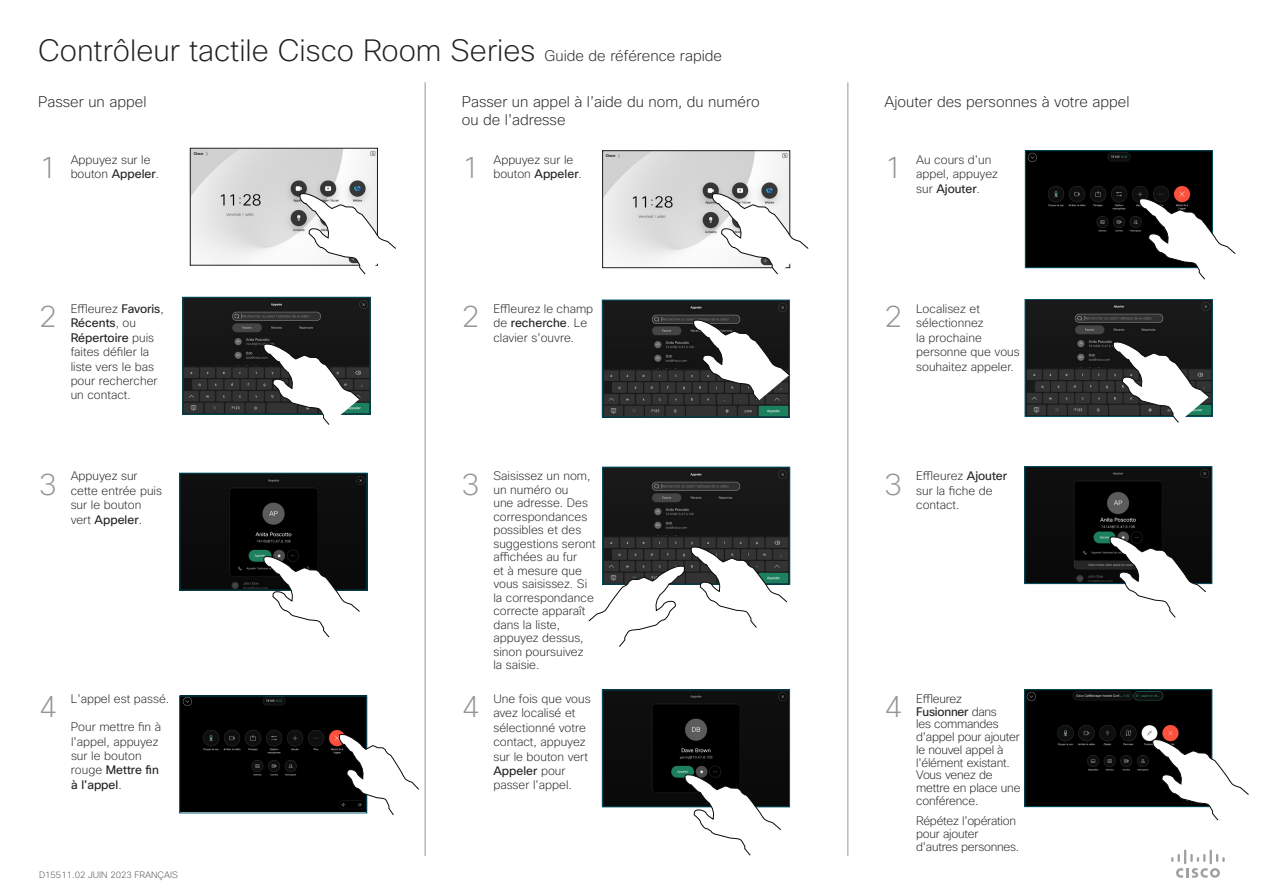
<style>
.page{position:relative;width:1263px;height:893px;background:#fff}
.page>*{position:absolute;margin:0;border:0;box-sizing:border-box;transform-origin:0 0}
.Subhead1{font:200 30px "Cisco Sans";color:#231f20}
.t1{font:200 30px "Cisco Sans";color:#939598}
.Subhead1-2{font:200 15px/18px "Cisco Sans";color:#231f20}
.CartoonAnnotation{font:200 12px/14.4px "Cisco Sans";color:#231f20}
.CartoonAnnotation-2{font:200 12px/12.8px "Cisco Sans";letter-spacing:-.02em;color:#231f20}
.t2{font:200 9px "Cisco Sans";color:#4b4c4d}
.s1{font-size:15px}
.s2{font-weight:400}
</style>
<div class="page">
<img style="left:182px;top:698px;width:183px;height:113px">
<div style="left:180px;top:696px;width:187px;height:117px;border:1px solid #005467"></div>
<img style="left:192px;top:150px;width:183px;height:113px">
<div style="left:190px;top:148px;width:187px;height:117px;border:1px solid #231f20"></div>
<svg style="left:300px;top:193px;width:96px;height:81px"></svg>
<img style="left:182px;top:475px;width:183px;height:113px">
<div style="left:180px;top:473px;width:187px;height:117px;border:1px solid #005467"></div>
<svg style="left:263px;top:556px;width:97px;height:81px"></svg>
<svg style="left:339px;top:718px;width:80px;height:97px"></svg>
<img style="left:185px;top:299px;width:183px;height:113px">
<div style="left:183px;top:297px;width:187px;height:117px;border:1px solid #005467"></div>
<svg style="left:263px;top:343px;width:97px;height:82px"></svg>
<img style="left:604px;top:692px;width:184px;height:113px">
<div style="left:602px;top:690px;width:188px;height:117px;border:1px solid #005467"></div>
<img style="left:604px;top:153px;width:184px;height:112px">
<div style="left:602px;top:151px;width:188px;height:117px;border:1px solid #231f20"></div>
<svg style="left:712px;top:193px;width:96px;height:81px"></svg>
<img style="left:604px;top:469px;width:184px;height:113px">
<div style="left:602px;top:467px;width:188px;height:117px;border:1px solid #005467"></div>
<svg style="left:691px;top:546px;width:96px;height:82px"></svg>
<svg style="left:588px;top:565px;width:97px;height:82px"></svg>
<img style="left:604px;top:302px;width:183px;height:113px">
<div style="left:602px;top:300px;width:187px;height:117px;border:1px solid #005467"></div>
<svg style="left:693px;top:319px;width:97px;height:82px"></svg>
<img style="left:1027px;top:153px;width:183px;height:113px">
<div style="left:1025px;top:151px;width:187px;height:117px;border:1px solid #005467"></div>
<img style="left:1027px;top:692px;width:183px;height:113px">
<div style="left:1025px;top:690px;width:187px;height:117px;border:1px solid #005467"></div>
<svg style="left:1139px;top:198px;width:97px;height:81px"></svg>
<img style="left:1027px;top:469px;width:183px;height:113px">
<div style="left:1025px;top:467px;width:187px;height:117px;border:1px solid #005467"></div>
<svg style="left:1110px;top:536px;width:96px;height:82px"></svg>
<img style="left:1027px;top:301px;width:183px;height:114px">
<div style="left:1025px;top:299px;width:187px;height:118px;border:1px solid #005467"></div>
<svg style="left:1113px;top:341px;width:96px;height:82px"></svg>
<hr style="left:425px;top:82px;width:1px;height:774px;background:#939598">
<hr style="left:847px;top:82px;width:1px;height:774px;background:#939598">
<svg style="left:1171px;top:849px;width:54px;height:29px"></svg>
<svg style="left:685px;top:774px;width:96px;height:81px"></svg>
<svg style="left:1152px;top:739px;width:97px;height:81px"></svg>
<h1 class="Subhead1" style="left:38px;top:31px;width:685px">Contrôleur tactile Cisco Room Series <span class="s1">Guide de référence rapide</span></h1>
<h1 class="Subhead1-2" style="left:38px;top:93px;width:110px">Passer un appel</h1>
<h1 class="Subhead1-2" style="left:884px;top:93px;width:247px">Ajouter des personnes à votre appel</h1>
<h1 class="Subhead1-2" style="left:462px;top:93px;width:299px">Passer un appel à l’aide du nom, du numéro ou de l'adresse</h1>
<p class="t1" style="left:39px;top:149px;width:20px">1</p>
<p class="CartoonAnnotation" style="left:71px;top:152px;width:90px">Appuyez sur le bouton <span class="s2">Appeler</span>.</p>
<p class="t1" style="left:462px;top:149px;width:19px">1</p>
<p class="CartoonAnnotation" style="left:493px;top:152px;width:90px">Appuyez sur le bouton <span class="s2">Appeler</span>.</p>
<p class="t1" style="left:884px;top:149px;width:19px">1</p>
<p class="CartoonAnnotation" style="left:916px;top:152px;width:83px">Au cours d'un appel, appuyez sur <span class="s2">Ajouter</span>.</p>
<p class="t1" style="left:39px;top:298px;width:20px">2</p>
<p class="CartoonAnnotation" style="left:71px;top:302px;width:95px">Effleurez <span class="s2">Favoris</span>,<br><span class="s2">Récents</span>, ou<br><span class="s2">Répertoire</span> puis faites défiler la liste vers le bas pour rechercher un contact.</p>
<p class="t1" style="left:462px;top:298px;width:19px">2</p>
<p class="CartoonAnnotation" style="left:493px;top:301px;width:101px">Effleurez le champ de <span class="s2">recherche</span>. Le clavier s'ouvre.</p>
<p class="t1" style="left:884px;top:298px;width:19px">2</p>
<p class="CartoonAnnotation" style="left:916px;top:301px;width:105px">Localisez et sélectionnez<br>la prochaine personne que vous souhaitez appeler.</p>
<p class="t1" style="left:39px;top:465px;width:20px">3</p>
<p class="CartoonAnnotation" style="left:71px;top:469px;width:93px">Appuyez sur cette entrée puis sur le bouton vert <span class="s2">Appeler</span>.</p>
<p class="t1" style="left:462px;top:465px;width:19px">3</p>
<p class="CartoonAnnotation" style="left:493px;top:469px;width:104px;line-height:13.5px">Saisissez un nom, un numéro ou<br>une adresse. Des correspondances possibles et des suggestions seront affichées au fur<br>et à mesure que vous saisissez. Si la correspondance correcte apparaît dans la liste, appuyez dessus, sinon poursuivez<br>la saisie.</p>
<p class="t1" style="left:884px;top:465px;width:19px">3</p>
<p class="CartoonAnnotation" style="left:916px;top:469px;width:92px">Effleurez <span class="s2">Ajouter </span>sur la fiche de contact.</p>
<p class="t1" style="left:39px;top:688px;width:20px">4</p>
<p class="CartoonAnnotation" style="left:493px;top:691px;width:99px">Une fois que vous avez localisé et sélectionné votre contact, appuyez sur le bouton vert<br><span class="s2">Appeler</span> pour passer l'appel.</p>
<p class="t1" style="left:462px;top:687px;width:19px">4</p>
<p class="CartoonAnnotation-2" style="left:916px;top:692px;width:106px">Effleurez<br><span class="s2">Fusionner</span> dans<br>les commandes d'appel pour ajouter le nouvel appel à l'élément existant.<br>Vous venez de mettre en place une conférence.</p>
<p class="CartoonAnnotation-2" style="left:916px;top:814px;width:104px">Répétez l'opération pour ajouter d'autres personnes.</p>
<p class="CartoonAnnotation" style="left:71px;top:691px;width:100px">L'appel est passé.</p>
<p class="CartoonAnnotation" style="left:71px;top:720px;width:92px">Pour mettre fin à l'appel, appuyez sur le bouton rouge <span class="s2">Mettre fin à l'appel</span>.</p>
<p class="t1" style="left:884px;top:687px;width:19px">4</p>
<p class="t2" style="left:39px;top:869px;width:140px">D15511.02 JUIN 2023 FRANÇAIS</p>
</div>
